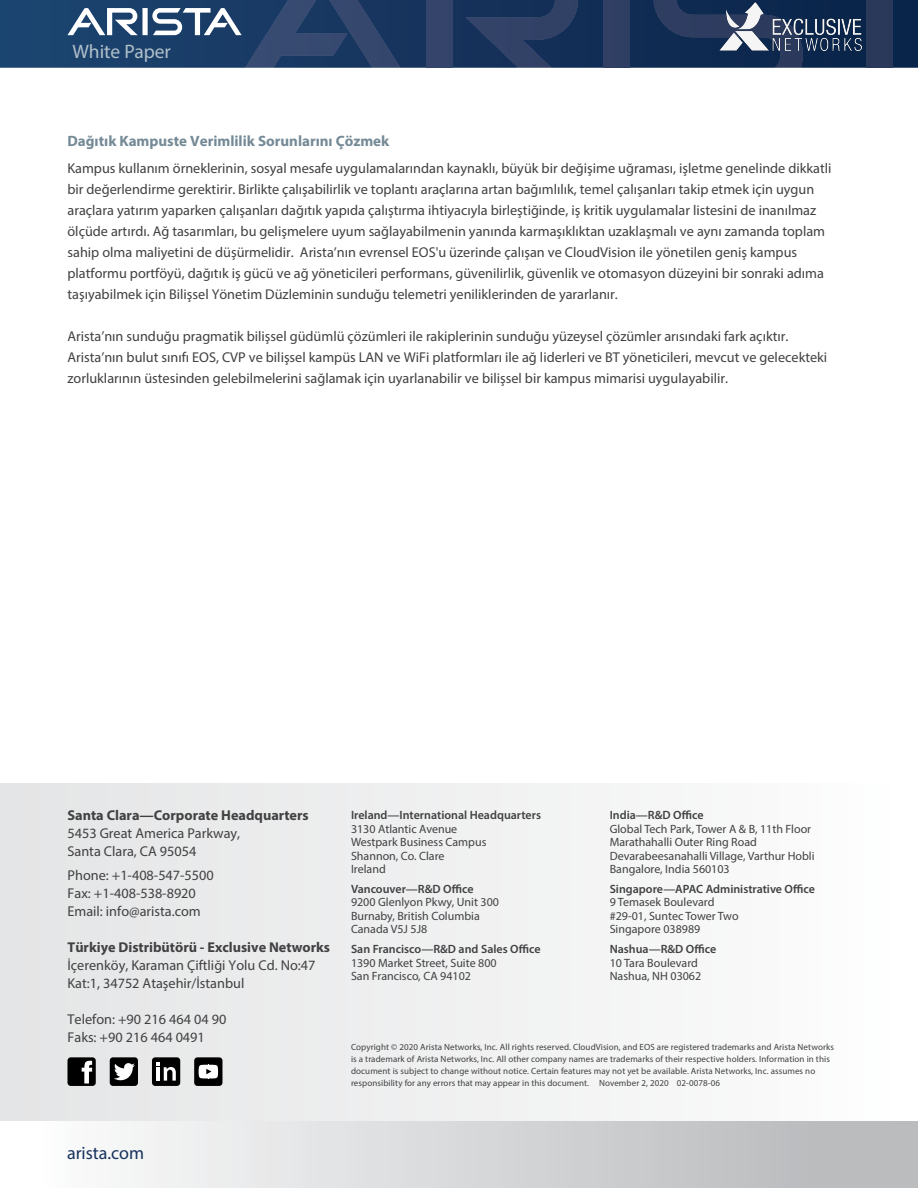
<style>
.page{position:relative;width:918px;height:1188px;background:#fff}
.page>*{position:absolute;margin:0;border:0;box-sizing:border-box;transform-origin:0 0}
.t1{font:19.5px "Myriad Pro";color:#b1c0c9}
.t2{font:18px "Myriad Pro";color:#16325c}
.t3{font:700 15px "Myriad Pro";color:#748a96}
.t4{font:14.25px/21px "Myriad Pro";color:#414042}
.t5{font:700 14.25px "Myriad Pro";color:#414042}
.t6{font:12px/13.5px "Myriad Pro";color:#414042}
.t7{font:600 12px "Myriad Pro";color:#414042}
.t8{font:9px/12px "Myriad Pro";letter-spacing:.01em;color:#414042}
</style>
<div class="page">
<svg style="left:0;top:0;width:918px;height:68px;background:#15355d"></svg>
<div style="left:426px;top:0;width:26px;height:68px;background:#34446a"></div>
<svg style="left:465px;top:0;width:113px;height:68px;background:#22385f"></svg>
<div style="left:604px;top:0;width:26px;height:68px;background:#2f3f63"></div>
<svg style="left:654px;top:0;width:149px;height:68px;background:#1a3156"></svg>
<div style="left:867px;top:0;width:26px;height:68px;background:#2a385a"></div>
<div style="left:0;top:1120px;width:918px;height:68px;background:linear-gradient(to right,#fff,#b3b5b7)"></div>
<div style="left:0;top:783px;width:918px;height:337px;background:linear-gradient(to right,#e3e4e5,#fdfefe)"></div>
<div style="left:67px;top:1057px;width:29px;height:29px;background:#000;border-radius:3px"></div>
<div style="left:110px;top:1057px;width:28px;height:29px;background:#000;border-radius:3px"></div>
<div style="left:152px;top:1057px;width:28px;height:29px;background:#000;border-radius:3px"></div>
<div style="left:194px;top:1057px;width:28px;height:29px;background:#000;border-radius:3px"></div>
<svg style="left:82px;top:1060px;width:10px;height:24px"></svg>
<svg style="left:114px;top:1063px;width:21px;height:17px"></svg>
<svg style="left:157px;top:1063px;width:19px;height:18px"></svg>
<svg style="left:199px;top:1065px;width:19px;height:14px"></svg>
<svg style="left:67px;top:0;width:333px;height:68px;background:#334f75"></svg>
<img style="left:719px;top:2px;width:142px;height:49px">
<h1 class="t1" style="left:72px;top:40px;width:100px">White Paper</h1>
<p class="t3" style="left:68px;top:131px;width:323px">Dağıtık Kampuste Verimlilik Sorunlarını Çözmek</p>
<p class="t4" style="left:68px;top:158px;width:765px">Kampus kullanım örneklerinin, sosyal mesafe uygulamalarından kaynaklı, büyük bir değişime uğraması, işletme genelinde dikkatli bir değerlendirme gerektirir. Birlikte çalışabilirlik ve toplantı araçlarına artan bağımlılık, temel çalışanları takip etmek için uygun araçlara yatırım yaparken çalışanları dağıtık yapıda çalıştırma ihtiyacıyla birleştiğinde, iş kritik uygulamalar listesini de inanılmaz ölçüde artırdı. Ağ tasarımları, bu gelişmelere uyum sağlayabilmenin yanında karmaşıklıktan uzaklaşmalı ve aynı zamanda toplam sahip olma maliyetini de düşürmelidir. Arista’nın evrensel EOS'u üzerinde çalışan ve CloudVision ile yönetilen geniş kampus platformu portföyü, dağıtık iş gücü ve ağ yöneticileri performans, güvenilirlik, güvenlik ve otomasyon düzeyini bir sonraki adıma taşıyabilmek için Bilişsel Yönetim Düzleminin sunduğu telemetri yeniliklerinden de yararlanır.</p>
<p class="t4" style="left:68px;top:326px;width:761px">Arista’nın sunduğu pragmatik bilişsel güdümlü çözümleri ile rakiplerinin sunduğu yüzeysel çözümler arısındaki fark açıktır.<br>Arista’nın bulut sınıfı EOS, CVP ve bilişsel kampüs LAN ve WiFi platformları ile ağ liderleri ve BT yöneticileri, mevcut ve gelecekteki zorluklarının üstesinden gelebilmelerini sağlamak için uyarlanabilir ve bilişsel bir kampus mimarisi uygulayabilir.</p>
<p class="t5" style="left:68px;top:806px;width:243px">Santa Clara—Corporate Headquarters</p>
<p class="t4" style="left:68px;top:824px;width:174px;line-height:17.7px">5453 Great America Parkway,<br>Santa Clara, CA 95054</p>
<p class="t4" style="left:68px;top:867px;width:148px;line-height:17.7px">Phone: +1-408-547-5500<br>Fax: +1-408-538-8920<br>Email: info@arista.com</p>
<p class="t5" style="left:68px;top:938px;width:264px">Türkiye Distribütörü - Exclusive Networks</p>
<p class="t4" style="left:68px;top:956px;width:249px;line-height:18px">İçerenköy, Karaman Çiftliği Yolu Cd. No:47<br>Kat:1, 34752 Ataşehir/İstanbul</p>
<p class="t4" style="left:68px;top:1010px;width:160px;line-height:18px">Telefon: +90 216 464 04 90<br>Faks: +90 216 464 0491</p>
<p class="t7" style="left:351px;top:807px;width:192px">Ireland—International Headquarters</p>
<p class="t6" style="left:351px;top:822px;width:137px">3130 Atlantic Avenue<br>Westpark Business Campus<br>Shannon, Co. Clare<br>Ireland</p>
<p class="t7" style="left:351px;top:881px;width:124px">Vancouver—R&amp;D Office</p>
<p class="t6" style="left:351px;top:896px;width:150px">9200 Glenlyon Pkwy, Unit 300<br>Burnaby, British Columbia<br>Canada V5J 5J8</p>
<p class="t7" style="left:351px;top:942px;width:191px">San Francisco—R&amp;D and Sales Office</p>
<p class="t6" style="left:351px;top:956px;width:147px">1390 Market Street, Suite 800<br>San Francisco, CA 94102</p>
<p class="t7" style="left:610px;top:807px;width:95px">India—R&amp;D Office</p>
<p class="t6" style="left:610px;top:822px;width:206px">Global Tech Park, Tower A &amp; B, 11th Floor Marathahalli Outer Ring Road Devarabeesanahalli Village, Varthur Hobli Bangalore, India 560103</p>
<p class="t7" style="left:610px;top:881px;width:207px">Singapore—APAC Administrative Office</p>
<p class="t6" style="left:610px;top:896px;width:130px">9 Temasek Boulevard #29-01, Suntec Tower Two<br>Singapore 038989</p>
<p class="t7" style="left:610px;top:942px;width:108px">Nashua—R&amp;D Office</p>
<p class="t6" style="left:610px;top:956px;width:93px">10 Tara Boulevard<br>Nashua, NH 03062</p>
<p class="t8" style="left:351px;top:1041px;width:485px">Copyright © 2020 Arista Networks, Inc. All rights reserved. CloudVision, and EOS are registered trademarks and Arista Networks is a trademark of Arista Networks, Inc. All other company names are trademarks of their respective holders. Information in this document is subject to change without notice. Certain features may not yet be available. Arista Networks, Inc. assumes no responsibility for any errors that may appear in this document. November 2, 2020 02-0078-06</p>
<p class="t2" style="left:67px;top:1142px;width:79px">arista.com</p>
</div>
